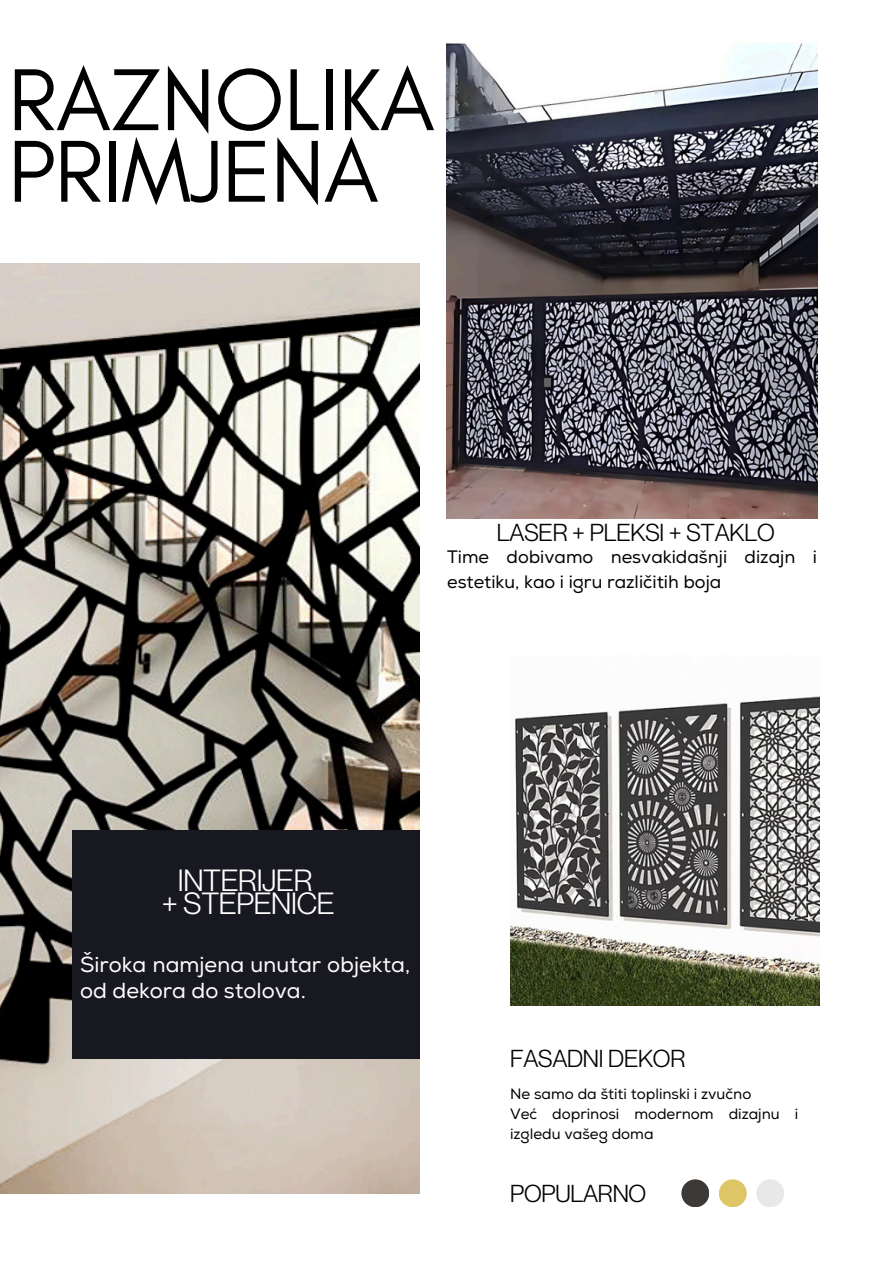
<style>
.page{position:relative;width:894px;height:1264px;background:#fff}
.page>*{position:absolute;margin:0;border:0;box-sizing:border-box;transform-origin:0 0}
.t1{font:89.4px/71.6px "Glacial Indifference";letter-spacing:-.01em;color:#000}
.t2{font:30px/23.7px "Neue Montreal";letter-spacing:-.01em;color:#fff;text-align:center}
.t3{font:24px "Neue Montreal";letter-spacing:-.01em;color:#000}
.t4{font:21.75px/25.8px "Nexa";color:#fff}
.t5{font:18px/24.8px "Nexa";color:#000}
.t6{font:15px/20.2px "Nexa";color:#000}
</style>
<div class="page">
<img style="left:0;top:263px;width:419px;height:930px">
<div style="left:681px;top:1179px;width:28px;height:28px;background:#3c3936;border-radius:50%"></div>
<div style="left:718px;top:1179px;width:28px;height:28px;background:#dec565;border-radius:50%"></div>
<div style="left:756px;top:1179px;width:28px;height:28px;background:#e8e8e9;border-radius:50%"></div>
<img style="left:510px;top:696px;width:309px;height:309px">
<div style="left:72px;top:830px;width:347px;height:228px;background:#181820"></div>
<img style="left:446px;top:43px;width:371px;height:475px">
<h3 class="t1" style="left:8px;top:63px;width:428px">RAZNOLIKA<br>PRIMJENA</h3>
<h1 class="t3" style="left:497px;top:518px;width:279px">LASER + PLEKSI + STAKLO</h1>
<h3 class="t5" style="left:447px;top:545px;width:371px">Time dobivamo nesvakidašnji dizajn i estetiku, kao i igru različitih boja</h3>
<h5 class="t2" style="left:162px;top:867px;width:174px">INTERIJER<br>+ STEPENICE</h5>
<p class="t4" style="left:80px;top:952px;width:331px">Široka namjena unutar objekta, od dekora do stolova.</p>
<p class="t3" style="left:510px;top:1043px;width:177px">FASADNI DEKOR</p>
<h2 class="t6" style="left:510px;top:1083px;width:243px">Ne samo da štiti toplinski i zvučno</h2>
<h4 class="t6" style="left:510px;top:1104px;width:289px">Već doprinosi modernom dizajnu i izgledu vašeg doma</h4>
<p class="t3" style="left:510px;top:1178px;width:138px">POPULARNO</p>
</div>
